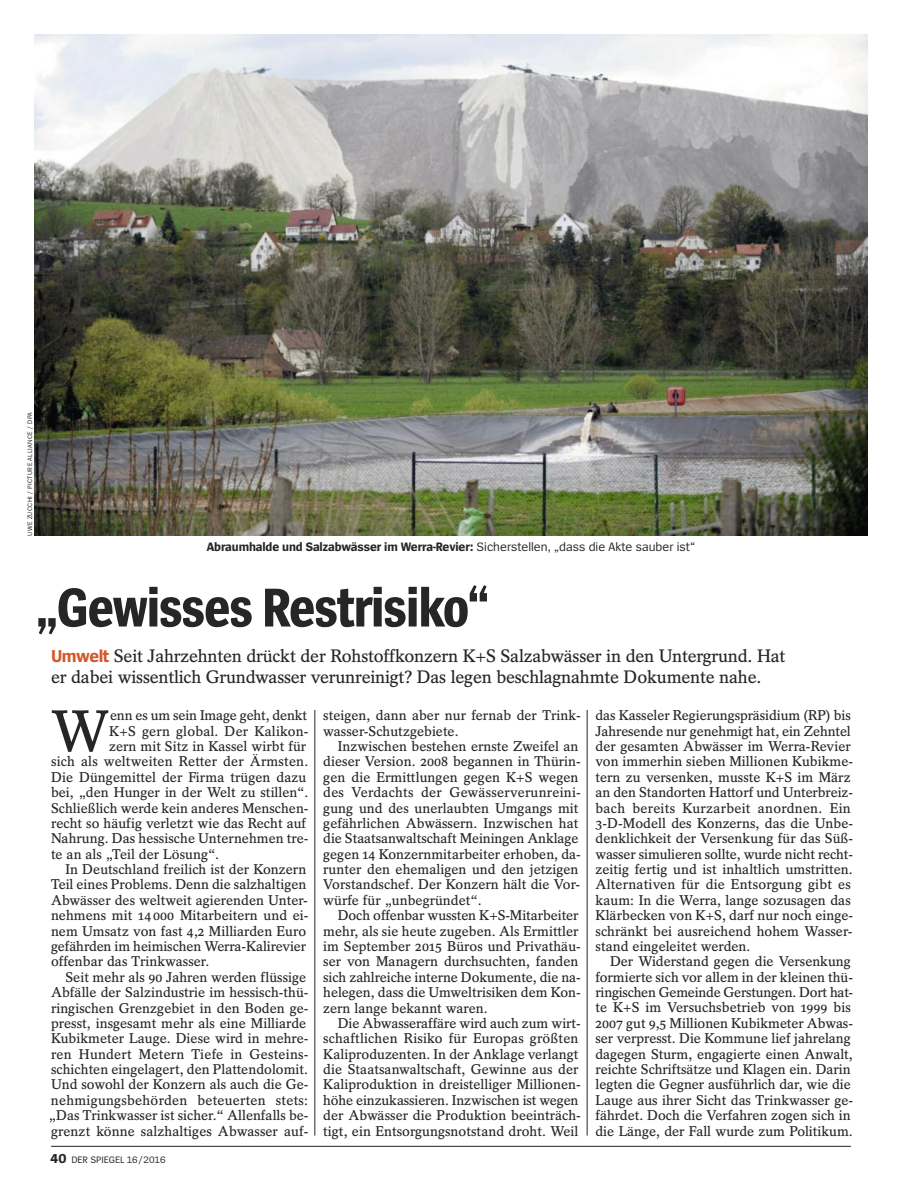
<style>
.page{position:relative;width:902px;height:1191px;background:#fff}
.page>*{position:absolute;margin:0;border:0;box-sizing:border-box;transform-origin:0 0}
.t1{font:600 58.2px "Spiegel Serif";color:#272627}
.t2{font:700 57px "Spiegel Sans Cd";letter-spacing:-.025em;color:#272627}
.t3{font:600 18px/21px "Spiegel Serif";letter-spacing:-.015em;color:#272627}
.t4{font:600 14.1px/15.5px "Spiegel Serif";color:#272627}
.t5{font:700 12.75px "Spiegel Sans";letter-spacing:-.01em;color:#272627}
.t6{font:9.75px "Spiegel Sans";letter-spacing:-.005em;color:#272627}
.t7{font:6.75px "Spiegel Sans";letter-spacing:.05em;color:#272627}
.s1{font-weight:400}
.s2{font-family:"Spiegel Sans";font-weight:700;color:#d3592c}
.s3{font-weight:700;font-size:13.5px}
</style>
<div class="page">
<hr style="left:51px;top:1146px;width:799px;height:1px;background:#272627">
<hr style="left:314px;top:710px;width:1px;height:425px;background:#272627">
<hr style="left:587px;top:710px;width:1px;height:425px;background:#272627">
<img style="left:34px;top:34px;width:833px;height:502px">
<p class="t7" style="left:28px;top:536px;width:125px;rotate:-90deg">UWE ZUCCHI / PICTURE ALLIANCE / DPA</p>
<p class="t5" style="left:207px;top:542px;width:489px">Abraumhalde und Salzabwässer im Werra-Revier: <span class="s1">Sicherstellen, „dass die Akte sauber ist“</span></p>
<h2 class="t2" style="left:35px;top:587px;width:456px">„Gewisses Restrisiko“</h2>
<p class="t3" style="left:51px;top:647px;width:735px"><span class="s2">Umwelt</span> Seit Jahrzehnten drückt der Rohstoffkonzern K+S Salzabwässer in den Untergrund. Hat er dabei wissentlich Grundwasser verunreinigt? Das legen beschlagnahmte Dokumente nahe.</p>
<h1 class="t1" style="left:51px;top:710px;width:60px">W</h1>
<p class="t4" style="left:110px;top:709px;width:198px">enn es um sein Image geht, denkt</p>
<p class="t4" style="left:109px;top:724px;width:201px">K+S gern global. Der Kalikon-</p>
<p class="t4" style="left:109px;top:740px;width:198px">zern mit Sitz in Kassel wirbt für</p>
<p class="t4" style="left:51px;top:755px;width:259px">sich als weltweiten Retter der Ärmsten.</p>
<p class="t4" style="left:51px;top:770px;width:257px">Die Düngemittel der Firma trügen dazu</p>
<p class="t4" style="left:51px;top:786px;width:259px">bei, „den Hunger in der Welt zu stillen“.</p>
<p class="t4" style="left:51px;top:801px;width:259px">Schließlich werde kein anderes Menschen-</p>
<p class="t4" style="left:51px;top:817px;width:257px">recht so häufig verletzt wie das Recht auf</p>
<p class="t4" style="left:51px;top:832px;width:259px">Nahrung. Das hessische Unternehmen tre-</p>
<p class="t4" style="left:51px;top:847px;width:170px">te an als „Teil der Lösung“.</p>
<p class="t4" style="left:65px;top:863px;width:242px">In Deutschland freilich ist der Konzern</p>
<p class="t4" style="left:51px;top:878px;width:257px">Teil eines Problems. Denn die salzhaltigen</p>
<p class="t4" style="left:51px;top:893px;width:258px">Abwässer des weltweit agierenden Unter-</p>
<p class="t4" style="left:51px;top:909px;width:259px">nehmens mit 14000 Mitarbeitern und ei-</p>
<p class="t4" style="left:51px;top:924px;width:257px">nem Umsatz von fast 4,2 Milliarden Euro</p>
<p class="t4" style="left:51px;top:940px;width:257px">gefährden im heimischen Werra-Kalirevier</p>
<p class="t4" style="left:51px;top:955px;width:160px">offenbar das Trinkwasser.</p>
<p class="t4" style="left:65px;top:970px;width:242px">Seit mehr als 90 Jahren werden flüssige</p>
<p class="t4" style="left:51px;top:986px;width:259px">Abfälle der Salzindustrie im hessisch-thü-</p>
<p class="t4" style="left:51px;top:1001px;width:259px">ringischen Grenzgebiet in den Boden ge-</p>
<p class="t4" style="left:51px;top:1016px;width:257px">presst, insgesamt mehr als eine Milliarde</p>
<p class="t4" style="left:51px;top:1032px;width:259px">Kubikmeter Lauge. Diese wird in mehre-</p>
<p class="t4" style="left:51px;top:1047px;width:259px">ren Hundert Metern Tiefe in Gesteins-</p>
<p class="t4" style="left:51px;top:1063px;width:259px">schichten eingelagert, den Plattendolomit.</p>
<p class="t4" style="left:51px;top:1078px;width:259px">Und sowohl der Konzern als auch die Ge-</p>
<p class="t4" style="left:51px;top:1093px;width:259px">nehmigungsbehörden beteuerten stets:</p>
<p class="t4" style="left:49px;top:1109px;width:261px">„Das Trinkwasser ist sicher.“ Allenfalls be-</p>
<p class="t4" style="left:51px;top:1124px;width:259px">grenzt könne salzhaltiges Abwasser auf-</p>
<p class="t6" style="left:51px;top:1156px;width:117px"><span class="s3">40</span> DER SPIEGEL 16/2016</p>
<p class="t4" style="left:323px;top:709px;width:259px">steigen, dann aber nur fernab der Trink&shy;wasser-Schutzgebiete.</p>
<p class="t4" style="left:323px;top:740px;width:259px;text-indent:15px">Inzwischen bestehen ernste Zweifel an dieser Version. 2008 begannen in Thürin&shy;gen die Ermittlungen gegen K+S wegen des Verdachts der Gewässerverunreini&shy;gung und des unerlaubten Umgangs mit gefährlichen Abwässern. Inzwischen hat die Staatsanwaltschaft Meiningen Anklage gegen 14 Konzernmitarbeiter erhoben, da&shy;runter den ehemaligen und den jetzigen Vorstandschef. Der Konzern hält die Vor&shy;würfe für „unbegründet“.</p>
<p class="t4" style="left:323px;top:909px;width:259px;text-indent:14px">Doch offenbar wussten K+S-Mitarbeiter mehr, als sie heute zugeben. Als Ermittler im September 2015 Büros und Privathäu&shy;ser von Managern durchsuchten, fanden sich zahlreiche interne Dokumente, die na&shy;helegen, dass die Umweltrisiken dem Kon&shy;zern lange bekannt waren.</p>
<p class="t4" style="left:323px;top:1017px;width:259px;text-indent:14px">Die Abwasseraffäre wird auch zum wirt&shy;schaftlichen Risiko für Europas größten Kaliproduzenten. In der Anklage verlangt die Staatsanwaltschaft, Gewinne aus der Kaliproduktion in dreistelliger Millionen&shy;höhe einzukassieren. Inzwischen ist wegen der Abwässer die Produktion beeinträch&shy;tigt, ein Entsorgungsnotstand droht. Weil</p>
<p class="t4" style="left:595px;top:709px;width:259px">das Kasseler Regierungspräsidium (RP) bis Jahresende nur genehmigt hat, ein Zehntel der gesamten Abwässer im Werra-Revier von immerhin sieben Millionen Kubikme&shy;tern zu versenken, musste K+S im März an den Standorten Hattorf und Unterbreiz&shy;bach bereits Kurzarbeit anordnen. Ein 3-D-Modell des Konzerns, das die Unbe&shy;denklichkeit der Versenkung für das Süß&shy;wasser simulieren sollte, wurde nicht recht&shy;zeitig fertig und ist inhaltlich umstritten.<br>Alternativen für die Entsorgung gibt es kaum: In die Werra, lange sozusagen das Klärbecken von K+S, darf nur noch einge&shy;schränkt bei ausreichend hohem Wasser&shy;stand eingeleitet werden.</p>
<p class="t4" style="left:595px;top:955px;width:259px;text-indent:14px">Der Widerstand gegen die Versenkung formierte sich vor allem in der kleinen thü&shy;ringischen Gemeinde Gerstungen. Dort hat&shy;te K+S im Versuchsbetrieb von 1999 bis 2007 gut 9,5 Millionen Kubikmeter Abwas&shy;ser verpresst. Die Kommune lief jahrelang dagegen Sturm, engagierte einen Anwalt, reichte Schriftsätze und Klagen ein. Darin legten die Gegner ausführlich dar, wie die Lauge aus ihrer Sicht das Trinkwasser ge&shy;fährdet. Doch die Verfahren zogen sich in die Länge, der Fall wurde zum Politikum.</p>
</div>
